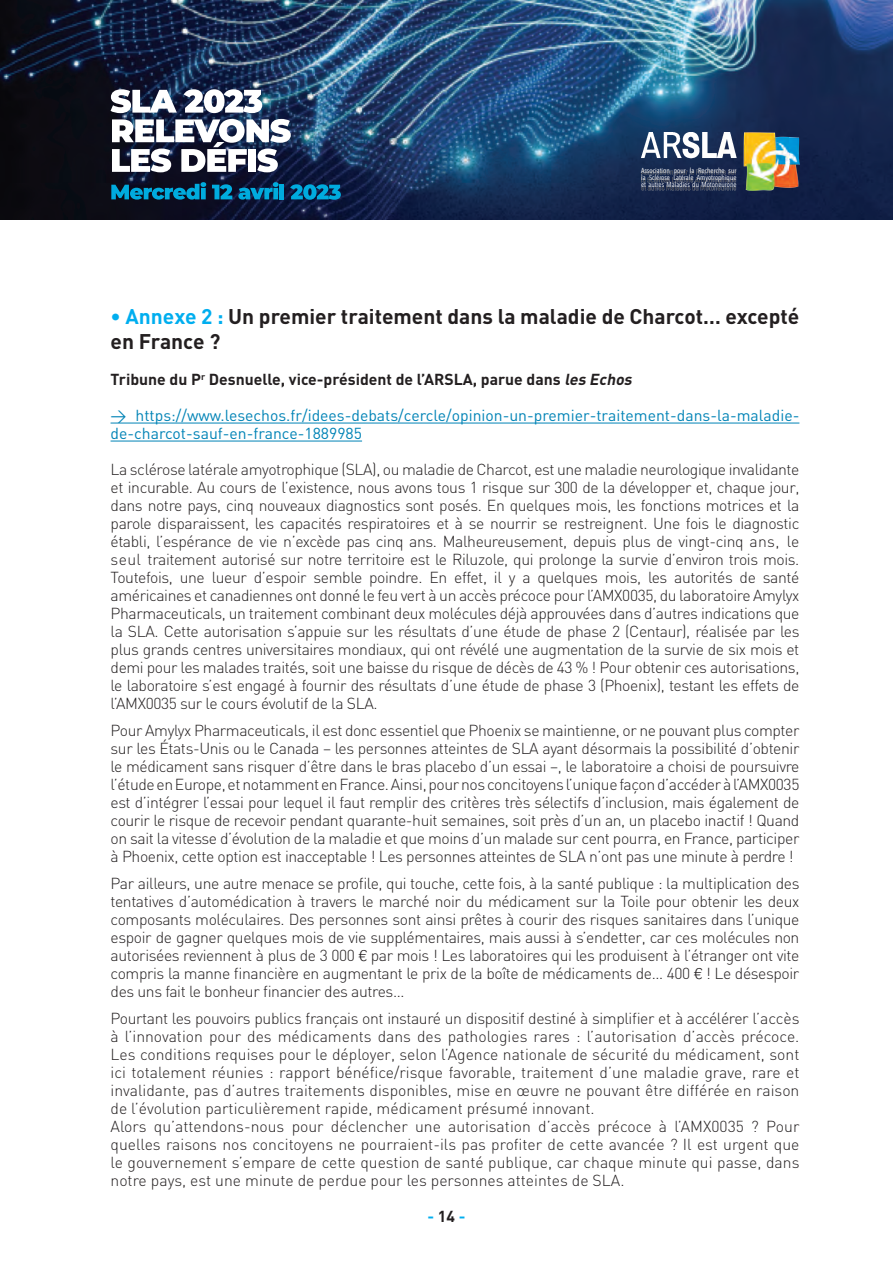
<style>
.page{position:relative;width:893px;height:1263px;background:#fff}
.page>*{position:absolute;margin:0;border:0;box-sizing:border-box;transform-origin:0 0}
.t1{font:700 21px/25.2px "DIN";color:#231f20}
.t2{font:300 15.75px/18px "DIN";letter-spacing:-.025em;color:#231f20;text-align:justify}
.t3{font:15.75px/18px "DIN";color:#0083b6}
.t4{font:700 15.75px "DIN";color:#231f20}
.t5{font:700 15.75px "DIN";color:#00aeef}
.t6{font:7.2px "Avenir Next Condensed";color:#fff}
.s1{color:#00aeef}
.s2{font-style:italic}
.s3{font-family:"Helvetica"}
.s4{color:#231f20}
</style>
<div class="page">
<img style="left:0;top:0;width:893px;height:219px">
<hr style="left:111px;top:423px;width:688px;height:1px;background:#0083b6">
<hr style="left:111px;top:441px;width:251px;height:1px;background:#0083b6">
<img style="left:641px;top:133px;width:159px;height:59px">
<svg style="left:111px;top:89px;width:66px;height:24px"></svg>
<svg style="left:184px;top:89px;width:78px;height:24px"></svg>
<svg style="left:112px;top:119px;width:179px;height:53px"></svg>
<svg style="left:111px;top:182px;width:95px;height:18px;background:#055c7e"></svg>
<svg style="left:212px;top:184px;width:20px;height:15px"></svg>
<svg style="left:238px;top:182px;width:41px;height:18px"></svg>
<hr style="left:280px;top:184px;width:4px;height:15px;background:#00abde">
<svg style="left:290px;top:184px;width:51px;height:16px"></svg>
<p class="t6" style="left:641px;top:164px;width:97px">Association pour la Recherche sur</p>
<p class="t6" style="left:641px;top:171px;width:97px">la Sclérose Latérale Amyotrophique</p>
<p class="t6" style="left:641px;top:178px;width:97px">et autres Maladies du Motoneurone</p>
<p class="t1" style="left:111px;top:303px;width:690px"><span class="s1">• Annexe 2 :</span> Un premier traitement dans la maladie de Charcot… excepté en France ?</p>
<p class="t4" style="left:111px;top:369px;width:526px">Tribune du P<sup>r</sup> Desnuelle, vice-président de l’ARSLA, parue dans <span class="s2">les Echos</span></p>
<p class="t3" style="left:111px;top:406px;width:690px">&gt; https://www.lesechos.fr/idees-debats/cercle/opinion-un-premier-traitement-dans-la-maladie&shy;de-charcot-sauf-en-france-1889985</p>
<p class="t2" style="left:111px;top:460px;width:690px">La sclérose latérale amyotrophique (SLA), ou maladie de Charcot, est une maladie neurologique invalidante et incurable. Au cours de l’existence, nous avons tous 1 risque sur 300 de la développer et, chaque jour, dans notre pays, cinq nouveaux diagnostics sont posés. En quelques mois, les fonctions motrices et la parole disparaissent, les capacités respiratoires et à se nourrir se restreignent. Une fois le diagnostic établi, l’espérance de vie n’excède pas cinq ans. Malheureusement, depuis plus de vingt-cinq ans, le seul traitement autorisé sur notre territoire est le Riluzole, qui prolonge la survie d’environ trois mois.</p>
<p class="t2" style="left:111px;top:568px;width:690px">Toutefois, une lueur d’espoir semble poindre. En effet, il y a quelques mois, les autorités de santé américaines et canadiennes ont donné le feu vert à un accès précoce pour l’AMX0035, du laboratoire Amylyx Pharmaceuticals, un traitement combinant deux molécules déjà approuvées dans d’autres indications que la SLA. Cette autorisation s’appuie sur les résultats d’une étude de phase 2 (Centaur), réalisée par les plus grands centres universitaires mondiaux, qui ont révélé une augmentation de la survie de six mois et demi pour les malades traités, soit une baisse du risque de décès de 43 % ! Pour obtenir ces autorisations, le laboratoire s’est engagé à fournir des résultats d’une étude de phase 3 (Phoenix), testant les effets de l’AMX0035 sur le cours évolutif de la SLA.</p>
<p class="t2" style="left:111px;top:721px;width:690px">Pour Amylyx Pharmaceuticals, il est donc essentiel que Phoenix se maintienne, or ne pouvant plus compter sur les États-Unis ou le Canada – les personnes atteintes de SLA ayant désormais la possibilité d’obtenir le médicament sans risquer d’être dans le bras placebo d’un essai –, le laboratoire a choisi de poursuivre l’étude en Europe, et notamment en France. Ainsi, pour nos concitoyens l’unique façon d’accéder à l’AMX0035 est d’intégrer l’essai pour lequel il faut remplir des critères très sélectifs d’inclusion, mais également de courir le risque de recevoir pendant quarante-huit semaines, soit près d’un an, un placebo inactif ! Quand on sait la vitesse d’évolution de la maladie et que moins d’un malade sur cent pourra, en France, participer à Phoenix, cette option est inacceptable ! Les personnes atteintes de SLA n’ont pas une minute à perdre !</p>
<p class="t2" style="left:111px;top:874px;width:690px">Par ailleurs, une autre menace se profile, qui touche, cette fois, à la santé publique : la multiplication des tentatives d’automédication à travers le marché noir du médicament sur la Toile pour obtenir les deux composants moléculaires. Des personnes sont ainsi prêtes à courir des risques sanitaires dans l’unique espoir de gagner quelques mois de vie supplémentaires, mais aussi à s’endetter, car ces molécules non autorisées reviennent à plus de 3 000 <span class="s3">€</span> par mois ! Les laboratoires qui les produisent à l’étranger ont vite compris la manne financière en augmentant le prix de la boîte de médicaments de… 400 <span class="s3">€</span> ! Le désespoir des uns fait le bonheur financier des autres…</p>
<p class="t2" style="left:111px;top:1009px;width:690px">Pourtant les pouvoirs publics français ont instauré un dispositif destiné à simplifier et à accélérer l’accès à l’innovation pour des médicaments dans des pathologies rares : l’autorisation d’accès précoce.<br>Les conditions requises pour le déployer, selon l’Agence nationale de sécurité du médicament, sont ici totalement réunies : rapport bénéfice/risque favorable, traitement d’une maladie grave, rare et invalidante, pas d’autres traitements disponibles, mise en œuvre ne pouvant être différée en raison de l’évolution particulièrement rapide, médicament présumé innovant.</p>
<p class="t2" style="left:111px;top:1117px;width:690px">Alors qu’attendons-nous pour déclencher une autorisation d’accès précoce à l’AMX0035 ? Pour quelles raisons nos concitoyens ne pourraient-ils pas profiter de cette avancée ? Il est urgent que le gouvernement s’empare de cette question de santé publique, car chaque minute qui passe, dans notre pays, est une minute de perdue pour les personnes atteintes de SLA.</p>
<p class="t5" style="left:428px;top:1206px;width:39px">- <span class="s4">14</span> -</p>
</div>
